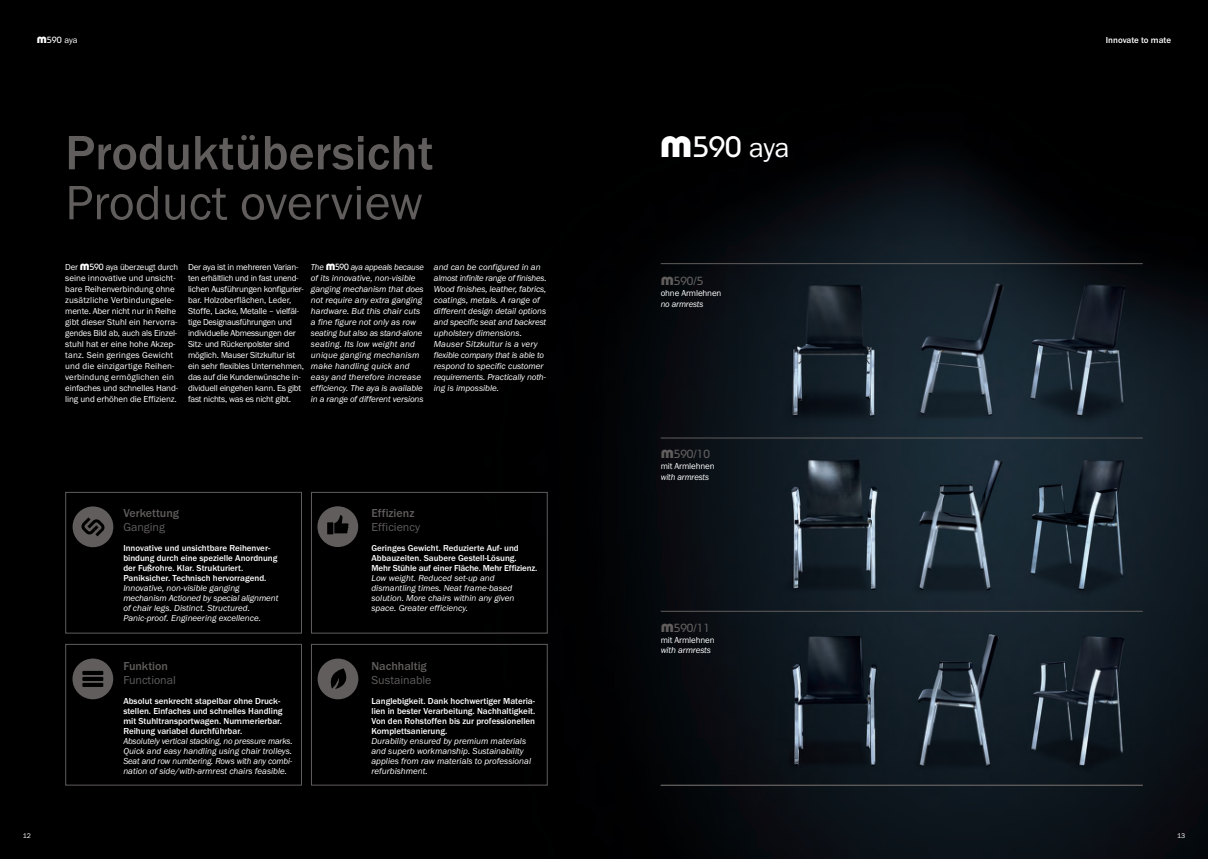
<style>
.page{position:relative;width:1208px;height:859px;background:#fff}
.page>*{position:absolute;margin:0;border:0;box-sizing:border-box;transform-origin:0 0}
.t1{font:500 50px "Franklin Gothic";color:#605d5c}
.t2{font:50px "Franklin Gothic";color:#605d5c}
.t3{font:500 29.5px "Bauhaus";color:#fff}
.t4{font:12px "Franklin Gothic";color:#605d5c}
.t5{font:500 12px "Franklin Gothic";color:#605d5c}
.t6{font:500 11.8px "Bauhaus";color:#605d5c}
.t7{font:italic 9px/10px "Franklin Gothic";color:#fff}
.t8{font:9px/11px "Franklin Gothic";letter-spacing:-.015em;color:#fff}
.t9{font:500 9px/10px "Franklin Gothic";color:#fff}
.t10{font:italic 9px/11px "Franklin Gothic";color:#fff;scale:.95 1}
.t11{font:italic 9px "Franklin Gothic";color:#fff;scale:.96 1}
.t12{font:500 9px "Bauhaus";color:#fff}
.t13{font:7px "Franklin Gothic";color:#fff}
.s1{font-weight:700;font-size:13px}
.s2{font-family:"Franklin Gothic";font-weight:400}
.s3{font-family:"Bauhaus";font-weight:700;font-size:13px}
.s4{font-family:"Bauhaus";font-weight:500}
.s5{font-family:"Bauhaus";font-weight:700;font-style:normal;font-size:13px}
.s6{font-family:"Bauhaus";font-weight:500;font-style:normal}
.s7{font-weight:700;font-size:42px}
.s8{font-family:"Franklin Gothic";font-weight:400;font-size:28px}
.s9{font-weight:700;font-size:16.9px}
</style>
<div class="page">
<img style="left:0;top:0;width:1207px;height:859px">
<div style="left:65px;top:644px;width:237px;height:142px;border:1px solid #605d5c"></div>
<div style="left:311px;top:492px;width:237px;height:142px;border:1px solid #605d5c"></div>
<div style="left:311px;top:644px;width:237px;height:142px;border:1px solid #605d5c"></div>
<div style="left:65px;top:492px;width:237px;height:142px;border:1px solid #605d5c"></div>
<svg style="left:317px;top:506px;width:41px;height:41px;background:#3c3a39"></svg>
<svg style="left:72px;top:658px;width:41px;height:41px;background:#3b3939"></svg>
<svg style="left:73px;top:506px;width:40px;height:41px;background:#413e3e"></svg>
<svg style="left:317px;top:659px;width:41px;height:40px;background:#3f3d3d"></svg>
<hr style="left:660px;top:611px;width:482px;height:1px;background:#605d5c">
<hr style="left:660px;top:785px;width:482px;height:1px;background:#605d5c">
<hr style="left:660px;top:437px;width:482px;height:1px;background:#605d5c">
<hr style="left:660px;top:263px;width:482px;height:1px;background:#605d5c">
<p class="t12" style="left:37px;top:37px;width:42px"><span class="s1">m</span>590 <span class="s2">aya</span></p>
<p class="t9" style="left:1105px;top:35px;width:67px">Innovate to mate</p>
<h1 class="t1" style="left:65px;top:123px;width:370px">Produktübersicht</h1>
<h1 class="t2" style="left:65px;top:173px;width:359px">Product overview</h1>
<p class="t8" style="left:65px;top:261px;width:114px">Der <span class="s3">m</span><span class="s4">590</span> aya überzeugt durch seine innovative und unsicht&shy;bare Reihenverbindung ohne zusätzliche Verbindungsele&shy;mente. Aber nicht nur in Reihe gibt dieser Stuhl ein hervorra&shy;gendes Bild ab, auch als Einzel&shy;stuhl hat er eine hohe Akzep&shy;tanz. Sein geringes Gewicht und die einzigartige Reihen&shy;verbindung ermöglichen ein einfaches und schnelles Hand&shy;ling und erhöhen die Effizienz.</p>
<p class="t7" style="left:434px;top:261px;width:114px;line-height:11px">and can be configured in an almost infinite range of finishes.<br>Wood finishes, leather, fabrics, coatings, metals. A range of different design detail options and specific seat and backrest upholstery dimensions.<br>Mauser Sitzkultur is a very flexible company that is able to respond to specific customer requirements. Practically noth&shy;ing is impossible.</p>
<p class="t10" style="left:311px;top:261px;width:120px">The <span class="s5">m</span><span class="s6">590</span> aya appeals because of its innovative, non-visible ganging mechanism that does not require any extra ganging hardware. But this chair cuts a fine figure not only as row seating but also as stand-alone seating. Its low weight and unique ganging mechanism make handling quick and easy and therefore increase efficiency. The aya is available in a range of different versions</p>
<p class="t8" style="left:188px;top:261px;width:118px">Der aya ist in mehreren Varian&shy;ten erhältlich und in fast unend&shy;lichen Ausführungen konfigurier&shy;bar. Holzoberflächen, Leder,<br>Stoffe, Lacke, Metalle – vielfäl&shy;tige Designausführungen und individuelle Abmessungen der<br>Sitz- und Rückenpolster sind möglich. Mauser Sitzkultur ist ein sehr flexibles Unternehmen, das auf die Kundenwünsche in&shy;dividuell eingehen kann. Es gibt fast nichts, was es nicht gibt.</p>
<h3 class="t5" style="left:123px;top:506px;width:57px">Verkettung</h3>
<h3 class="t4" style="left:123px;top:520px;width:43px">Ganging</h3>
<p class="t9" style="left:123px;top:543px;width:156px">Innovative und unsichtbare Reihenver&shy;bindung durch eine spezielle Anordnung der Fußrohre. Klar. Strukturiert.<br>Paniksicher. Technisch hervorragend.</p>
<p class="t7" style="left:123px;top:583px;width:157px">Innovative, non-visible ganging mechanism Actioned by special alignment of chair legs. Distinct. Structured.<br>Panic-proof. Engineering excellence.</p>
<h3 class="t5" style="left:123px;top:659px;width:46px">Funktion</h3>
<h3 class="t4" style="left:123px;top:673px;width:54px">Functional</h3>
<p class="t9" style="left:123px;top:696px;width:161px">Absolut senkrecht stapelbar ohne Druck&shy;stellen. Einfaches und schnelles Handling mit Stuhltransportwagen. Nummerierbar.<br>Reihung variabel durchführbar.</p>
<p class="t7" style="left:123px;top:736px;width:171px;text-align:justify">Absolutely vertical stacking, no pressure marks.<br>Quick and easy handling using chair trolleys.<br>Seat and row numbering. Rows with any combi&shy;nation of side/with-armrest chairs feasible.</p>
<h3 class="t5" style="left:371px;top:506px;width:44px">Effizienz</h3>
<h3 class="t4" style="left:371px;top:520px;width:50px">Efficiency</h3>
<p class="t9" style="left:371px;top:543px;width:167px">Geringes Gewicht. Reduzierte Auf- und<br>Abbauzeiten. Saubere Gestell-Lösung.<br>Mehr Stühle auf einer Fläche. Mehr Effizienz.</p>
<p class="t7" style="left:371px;top:573px;width:144px">Low weight. Reduced set-up and dismantling times. Neat frame-based solution. More chairs within any given space. Greater efficiency.</p>
<h3 class="t5" style="left:371px;top:659px;width:57px">Nachhaltig</h3>
<h3 class="t4" style="left:371px;top:673px;width:61px">Sustainable</h3>
<p class="t9" style="left:371px;top:696px;width:165px;text-align:justify">Langlebigkeit. Dank hochwertiger Materia&shy;lien in bester Verarbeitung. Nachhaltigkeit.<br>Von den Rohstoffen bis zur professionellen Komplettsanierung.</p>
<p class="t7" style="left:371px;top:736px;width:161px">Durability ensured by premium materials and superb workmanship. Sustainability applies from raw materials to professional refurbishment.</p>
<h2 class="t3" style="left:659px;top:136px;width:131px"><span class="s7">m</span>590 <span class="s8">aya</span></h2>
<h3 class="t6" style="left:660px;top:277px;width:44px"><span class="s9">m</span>590/5</h3>
<p class="t8" style="left:660px;top:287px;width:62px">ohne Armlehnen</p>
<p class="t11" style="left:660px;top:298px;width:46px">no armrests</p>
<h3 class="t6" style="left:660px;top:449px;width:51px"><span class="s9">m</span>590/10</h3>
<p class="t8" style="left:660px;top:460px;width:55px">mit Armlehnen</p>
<p class="t11" style="left:660px;top:471px;width:52px">with armrests</p>
<h3 class="t6" style="left:660px;top:623px;width:51px"><span class="s9">m</span>590/11</h3>
<p class="t8" style="left:660px;top:634px;width:55px">mit Armlehnen</p>
<p class="t7" style="left:660px;top:645px;width:52px">with armrests</p>
<p class="t13" style="left:23px;top:831px;width:10px">12</p>
<p class="t13" style="left:1177px;top:831px;width:10px">13</p>
</div>
